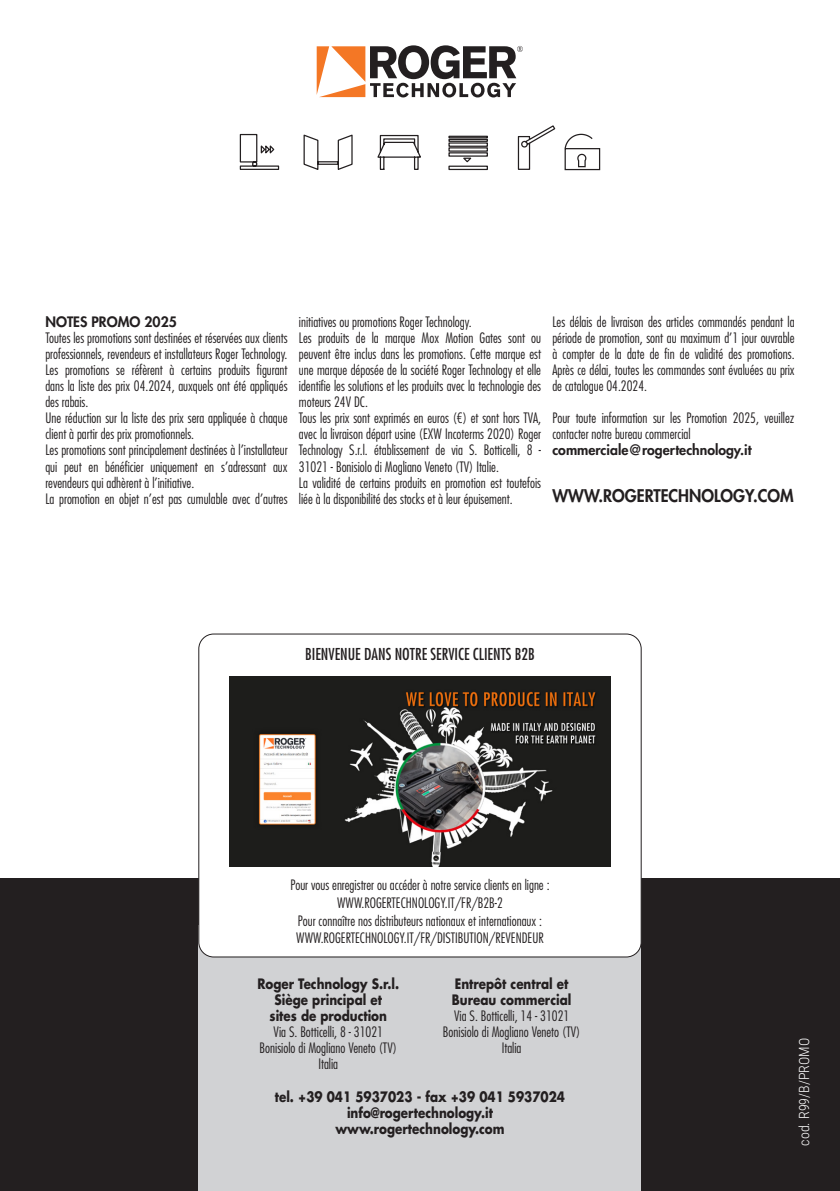
<style>
.page{position:relative;width:840px;height:1191px;background:#fff}
.page>*{position:absolute;margin:0;border:0;box-sizing:border-box;transform-origin:0 0}
.pag9_prodotti{font:800 17px "Futura Std";color:#231f20;scale:.95 1}
.testo{font:condensed 16px "Futura Std";color:#231f20}
.pag9_prodotti-2{font:300 condensed 14px/16px "Futura Std";color:#231f20}
.testo-2{font:300 condensed 14px "Futura Std";color:#231f20}
.testo-3{font:700 14px/16px "Futura Std";color:#231f20;scale:.85 1}
.pag9_prodotti-3{font:800 14px "Futura Std";color:#231f20}
.testo-4{font:300 14px "Roboto Condensed";color:#fff}
</style>
<div class="page">
<div style="left:0;top:879px;width:839px;height:312px;background:#231f20"></div>
<div style="left:198px;top:925px;width:443px;height:266px;background:#d1d2d4"></div>
<div style="left:199px;top:634px;width:441px;height:323px;background:#fff;border-radius:15px"></div>
<div style="left:198px;top:634px;width:443px;height:323px;border:1px solid #231f20;border-radius:15px"></div>
<img style="left:229px;top:676px;width:381px;height:190px">
<svg style="left:316px;top:45px;width:206px;height:52px"></svg>
<svg style="left:564px;top:133px;width:36px;height:38px"></svg>
<svg style="left:239px;top:125px;width:316px;height:46px"></svg>
<p class="pag9_prodotti-3" style="left:45px;top:313px;width:133px">NOTES PROMO 2025</p>
<p class="pag9_prodotti-2" style="left:45px;top:330px;width:243px">Toutes les promotions sont destinées et réservées aux clients professionnels, revendeurs et installateurs Roger Technology.</p>
<p class="pag9_prodotti-2" style="left:45px;top:362px;width:243px">Les promotions se réfèrent à certains produits figurant</p>
<p class="pag9_prodotti-2" style="left:45px;top:378px;width:243px">dans la liste des prix 04.2024, auxquels ont été appliqués</p>
<p class="pag9_prodotti-2" style="left:45px;top:394px;width:44px">des rabais.</p>
<p class="pag9_prodotti-2" style="left:45px;top:410px;width:243px">Une réduction sur la liste des prix sera appliquée à chaque</p>
<p class="pag9_prodotti-2" style="left:45px;top:426px;width:150px">client à partir des prix promotionnels.</p>
<p class="pag9_prodotti-2" style="left:45px;top:442px;width:243px">Les promotions sont principalement destinées à l’installateur</p>
<p class="pag9_prodotti-2" style="left:45px;top:458px;width:243px">qui peut en bénéficier uniquement en s’adressant aux</p>
<p class="pag9_prodotti-2" style="left:45px;top:474px;width:150px">revendeurs qui adhèrent à l’initiative.</p>
<p class="pag9_prodotti-2" style="left:45px;top:490px;width:243px">La promotion en objet n’est pas cumulable avec d’autres</p>
<p class="pag9_prodotti-2" style="left:299px;top:314px;width:174px">initiatives ou promotions Roger Technology.</p>
<p class="pag9_prodotti-2" style="left:299px;top:330px;width:243px">Les produits de la marque Mox Motion Gates sont ou</p>
<p class="pag9_prodotti-2" style="left:299px;top:346px;width:243px">peuvent être inclus dans les promotions. Cette marque est</p>
<p class="pag9_prodotti-2" style="left:299px;top:362px;width:243px">une marque déposée de la société Roger Technology et elle</p>
<p class="pag9_prodotti-2" style="left:299px;top:378px;width:243px">identifie les solutions et les produits avec la technologie des</p>
<p class="pag9_prodotti-2" style="left:299px;top:394px;width:70px">moteurs 24V DC.</p>
<p class="pag9_prodotti-2" style="left:299px;top:410px;width:243px">Tous les prix sont exprimés en euros (€) et sont hors TVA,</p>
<p class="pag9_prodotti-2" style="left:299px;top:426px;width:243px">avec la livraison départ usine (EXW Incoterms 2020) Roger</p>
<p class="pag9_prodotti-2" style="left:299px;top:442px;width:243px">Technology S.r.l. établissement de via S. Botticelli, 8 -</p>
<p class="pag9_prodotti-2" style="left:299px;top:458px;width:201px">31021 - Bonisiolo di Mogliano Veneto (TV) Italie.</p>
<p class="pag9_prodotti-2" style="left:299px;top:474px;width:243px">La validité de certains produits en promotion est toutefois</p>
<p class="pag9_prodotti-2" style="left:299px;top:490px;width:215px">liée à la disponibilité des stocks et à leur épuisement.</p>
<p class="pag9_prodotti-2" style="left:552px;top:314px;width:243px">Les délais de livraison des articles commandés pendant la</p>
<p class="pag9_prodotti-2" style="left:552px;top:330px;width:243px">période de promotion, sont au maximum d’1 jour ouvrable</p>
<p class="pag9_prodotti-2" style="left:552px;top:346px;width:243px">à compter de la date de fin de validité des promotions.<br>Après ce délai, toutes les commandes sont évaluées au prix</p>
<p class="pag9_prodotti-2" style="left:552px;top:378px;width:96px">de catalogue 04.2024.</p>
<p class="pag9_prodotti-2" style="left:552px;top:410px;width:243px">Pour toute information sur les Promotion 2025, veuillez contacter notre bureau commercial</p>
<p class="pag9_prodotti-3" style="left:552px;top:441px;width:200px">commerciale@rogertechnology.it</p>
<p class="pag9_prodotti" style="left:552px;top:484px;width:255px">WWW.ROGERTECHNOLOGY.COM</p>
<p class="testo" style="left:305px;top:645px;width:231px">BIENVENUE DANS NOTRE SERVICE CLIENTS B2B</p>
<p class="testo-2" style="left:290px;top:877px;width:260px">Pour vous enregistrer ou accéder à notre service clients en ligne :</p>
<p class="testo-2" style="left:337px;top:894px;width:167px">WWW.ROGERTECHNOLOGY.IT/FR/B2B-2</p>
<p class="testo-2" style="left:298px;top:912px;width:245px">Pour connaître nos distributeurs nationaux et internationaux :</p>
<p class="testo-2" style="left:296px;top:930px;width:249px">WWW.ROGERTECHNOLOGY.IT/FR/DISTIBUTION/REVENDEUR</p>
<p class="testo-3" style="left:257px;top:976px;width:168px">Roger Technology S.r.l.</p>
<p class="testo-3" style="left:274px;top:992px;width:128px">Siège principal et</p>
<p class="testo-3" style="left:269px;top:1008px;width:140px">sites de production</p>
<p class="testo-2" style="left:273px;top:1023px;width:111px">Via S. Botticelli, 8 - 31021</p>
<p class="testo-2" style="left:259px;top:1039px;width:139px">Bonisiolo di Mogliano Veneto (TV)</p>
<p class="testo-2" style="left:318px;top:1055px;width:21px">Italia</p>
<p class="testo-3" style="left:451px;top:976px;width:142px">Entrepôt central et<br>Bureau commercial</p>
<p class="pag9_prodotti-2" style="left:442px;top:1008px;width:139px;text-align:center">Via S. Botticelli, 14 - 31021<br>Bonisiolo di Mogliano Veneto (TV)<br>Italia</p>
<p class="testo-3" style="left:275px;top:1088px;width:343px">tel. +39 041 5937023 - fax +39 041 5937024</p>
<p class="testo-3" style="left:347px;top:1104px;width:173px">info@rogertechnology.it</p>
<p class="testo-3" style="left:335px;top:1120px;width:200px">www.rogertechnology.com</p>
<p class="testo-4" style="left:794px;top:1145px;width:109px;rotate:-90deg">cod. R99/B/PROMO</p>
</div>
